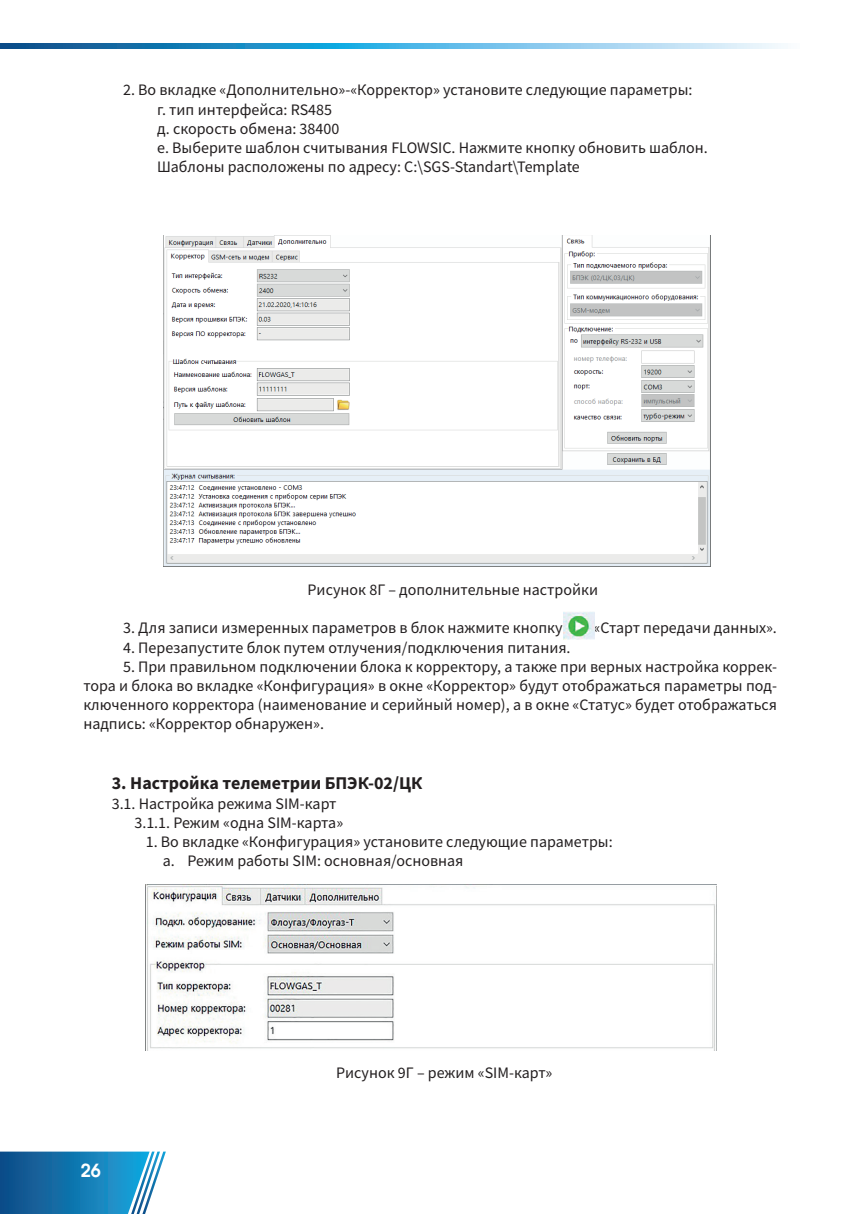
<style>
.page{position:relative;width:862px;height:1214px;background:#fff}
.page>*{position:absolute;margin:0;border:0;box-sizing:border-box;transform-origin:0 0}
.t1{font:18px "Source Sans Variable";letter-spacing:.04em;color:#231f20}
.t2{font:600 18px "Avant Garde Gothic C";color:#fff}
.t3{font:16px/19.2px "Source Sans Variable";letter-spacing:.015em;color:#231f20}
</style>
<div class="page">
<svg style="left:0;top:1151px;width:166px;height:62px;background:#3085b7"></svg>
<svg style="left:0;top:44px;width:784px;height:4px;background:#59a9d4"></svg>
<img style="left:145px;top:884px;width:571px;height:165px">
<img style="left:163px;top:235px;width:548px;height:331px">
<img style="left:563px;top:612px;width:31px;height:27px">
<p class="t3" style="left:157px;top:81px;width:552px;text-indent:-34px">2. Во вкладке «Дополнительно»-«Корректор» установите следующие параметры:<br>г. тип интерфейса: RS485<br>д. скорость обмена: 38400<br>е. Выберите шаблон считывания FLOWSIC. Нажмите кнопку обновить шаблон.<br>Шаблоны расположены по адресу: C:\SGS-Standart\Template</p>
<p class="t3" style="left:307px;top:580px;width:292px">Рисунок 8Г – дополнительные настройки</p>
<p class="t3" style="left:123px;top:618px;width:440px">3. Для записи измеренных параметров в блок нажмите кнопку</p>
<p class="t3" style="left:593px;top:618px;width:184px">«Старт передачи данных».</p>
<p class="t3" style="left:123px;top:637px;width:448px">4. Перезапустите блок путем отлучения/подключения питания.</p>
<p class="t3" style="left:83px;top:657px;width:695px;text-align:justify;text-indent:40px">5. При правильном подключении блока к корректору, а также при верных настройка коррек&shy;тора и блока во вкладке «Конфигурация» в окне «Корректор» будут отображаться параметры под&shy;ключенного корректора (наименование и серийный номер), а в окне «Статус» будет отображаться надпись: «Корректор обнаружен».</p>
<p class="t1" style="left:112px;top:772px;width:311px">3. Настройка телеметрии БПЭК-02/ЦК</p>
<p class="t3" style="left:134px;top:793px;width:210px;text-indent:-23px">3.1. Настройка режима SIM-карт<br>3.1.1. Режим «одна SIM-карта»</p>
<p class="t3" style="left:163px;top:832px;width:451px;text-indent:-17px">1. Во вкладке «Конфигурация» установите следующие параметры: а. Режим работы SIM: основная/основная</p>
<p class="t2" style="left:81px;top:1159px;width:22px">26</p>
<p class="t3" style="left:336px;top:1062px;width:217px">Рисунок 9Г – режим «SIM-карт»</p>
</div>
